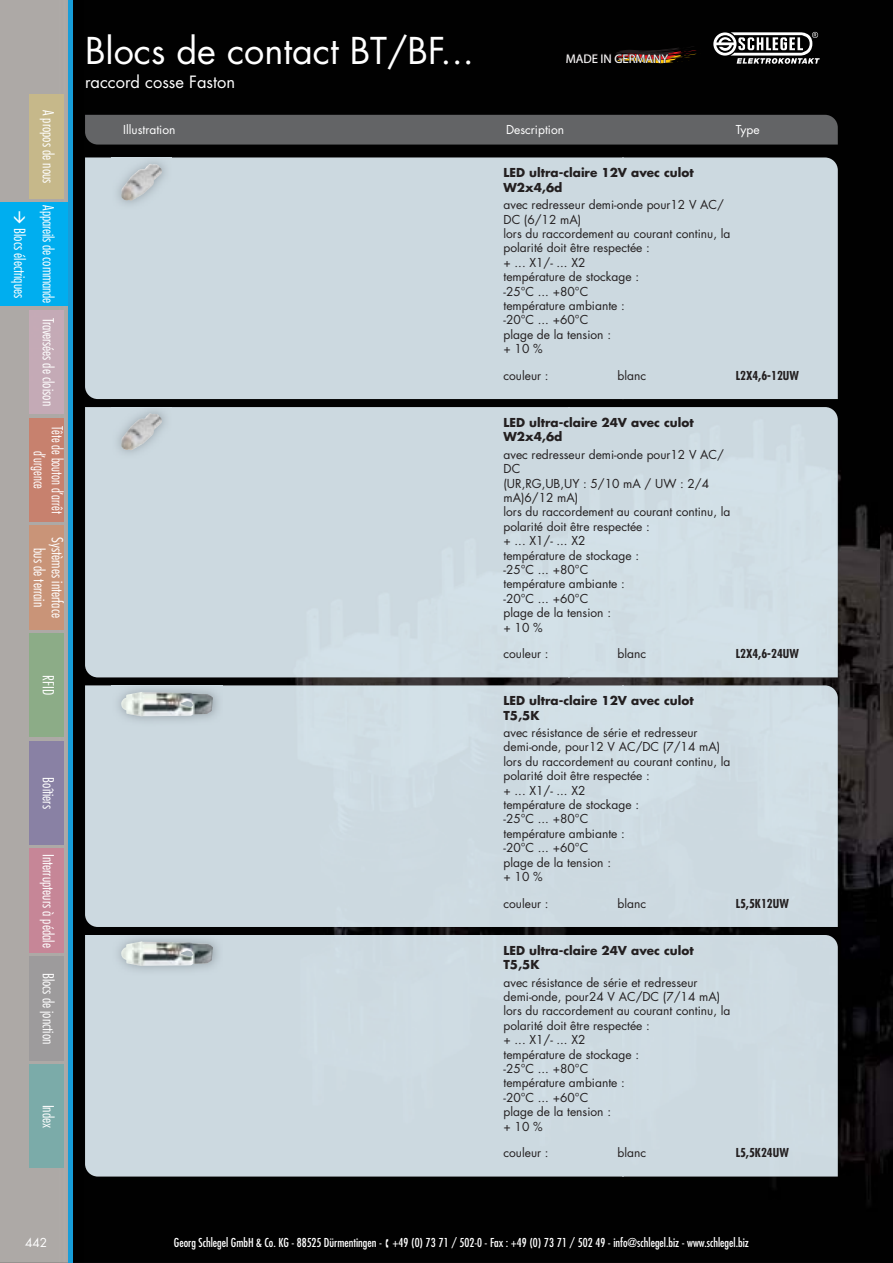
<style>
.page{position:relative;width:893px;height:1263px;background:#fff}
.page>*{position:absolute;margin:0;border:0;box-sizing:border-box;transform-origin:0 0}
.t1{font:36px "Futura Std";color:#fff}
.t2{font:16.5px "Futura Std";color:#fff}
.t3{font:300 condensed 15px/18px "Futura Std";color:#fff;text-align:center}
.t4{font:300 condensed 15px/18px "Futura Std";color:#fff;text-align:center;scale:.92 1}
.t5{font:12.6px "Myriad Pro";color:#fff}
.t6{font:12px/14.4px "Futura Std";color:#231f20}
.t7{font:700 12px/14.4px "Futura Std";color:#231f20}
.t8{font:condensed 12px "Futura Std";color:#fff}
.t9{font:700 condensed 12px "Futura Std";color:#231f20}
.t10{font:12px "Futura Std";color:#fff}
</style>
<div class="page">
<img style="left:0;top:0;width:880px;height:1263px">
<div style="left:0;top:202px;width:68px;height:104px;background:#00aeef"></div>
<div style="left:30px;top:957px;width:34px;height:103px;background:#9d9b9c"></div>
<div style="left:30px;top:741px;width:34px;height:104px;background:#8981a4"></div>
<div style="left:30px;top:1064px;width:34px;height:104px;background:#7baba9"></div>
<div style="left:30px;top:526px;width:34px;height:103px;background:#c99478"></div>
<div style="left:30px;top:310px;width:34px;height:104px;background:#c4aab6"></div>
<div style="left:30px;top:849px;width:34px;height:103px;background:#c68697"></div>
<div style="left:30px;top:418px;width:34px;height:104px;background:#c7816e"></div>
<hr style="left:68px;top:0;width:4px;height:1263px;background:#179dd9">
<div style="left:30px;top:95px;width:34px;height:103px;background:#c6b88a"></div>
<div style="left:30px;top:634px;width:34px;height:103px;background:#8cac87"></div>
<svg style="left:566px;top:46px;width:135px;height:21px;background:#1a100a"></svg>
<svg style="left:713px;top:32px;width:107px;height:32px"></svg>
<img style="left:880px;top:0;width:13px;height:1263px">
<div style="left:85px;top:115px;width:753px;height:30px;background:#636466"></div>
<div style="left:85px;top:158px;width:753px;height:241px;background:#ccd9e0"></div>
<img style="left:112px;top:155px;width:59px;height:55px">
<img style="left:121px;top:164px;width:41px;height:37px">
<div style="left:85px;top:407px;width:753px;height:270px;background:#ccd9e0"></div>
<img style="left:112px;top:404px;width:59px;height:56px">
<img style="left:121px;top:413px;width:41px;height:37px">
<div style="left:85px;top:685px;width:753px;height:242px;background:#cdd9e0"></div>
<img style="left:112px;top:683px;width:110px;height:43px">
<img style="left:121px;top:692px;width:92px;height:25px">
<div style="left:85px;top:935px;width:753px;height:242px;background:#ccd9e0"></div>
<img style="left:112px;top:932px;width:110px;height:44px">
<img style="left:121px;top:941px;width:92px;height:25px">
<p class="t3" style="left:57px;top:110px;width:75px;rotate:90deg">A propos de nous</p>
<p class="t3" style="left:62px;top:228px;width:77px;line-height:28.8px;text-align:left;text-indent:-23px;rotate:90deg">Appareils de commande<br>Blocs électriques</p>
<p class="t3" style="left:57px;top:318px;width:89px;rotate:90deg">Traversées de cloison</p>
<p class="t4" style="left:66px;top:426px;width:97px;rotate:90deg">Tête de bouton d’arrêt d’urgence</p>
<p class="t3" style="left:66px;top:537px;width:82px;rotate:90deg">Systèmes interface bus de terrain</p>
<p class="t3" style="left:57px;top:675px;width:21px;rotate:90deg">RFID</p>
<p class="t3" style="left:57px;top:777px;width:33px;rotate:90deg">Boîtiers</p>
<p class="t3" style="left:57px;top:854px;width:95px;rotate:90deg">Interrupteurs à pédale</p>
<p class="t3" style="left:57px;top:973px;width:73px;rotate:90deg">Blocs de jonction</p>
<p class="t3" style="left:57px;top:1105px;width:25px;rotate:90deg">Index</p>
<h1 class="t1" style="left:85px;top:34px;width:390px">Blocs de contact BT/BF...</h1>
<h2 class="t2" style="left:85px;top:74px;width:152px">raccord cosse Faston</h2>
<p class="t10" style="left:123px;top:124px;width:54px">Illustration</p>
<p class="t10" style="left:506px;top:124px;width:60px">Description</p>
<p class="t10" style="left:736px;top:124px;width:26px">Type</p>
<p class="t7" style="left:503px;top:166px;width:192px">LED ultra-claire 12V avec culot<br>W2x4,6d</p>
<p class="t6" style="left:503px;top:198px;width:228px">avec redresseur demi-onde pour12 V AC/<br>DC (6/12 mA)<br>lors du raccordement au courant continu, la polarité doit être respectée :<br>+ ... X1/- ... X2<br>température de stockage :<br>-25°C ... +80°C<br>température ambiante :<br>-20°C ... +60°C<br>plage de la tension :<br>+ 10 %</p>
<p class="t6" style="left:503px;top:369px;width:47px">couleur :</p>
<p class="t6" style="left:617px;top:369px;width:30px">blanc</p>
<p class="t9" style="left:736px;top:370px;width:65px">L2X4,6-12UW</p>
<p class="t7" style="left:503px;top:416px;width:192px">LED ultra-claire 24V avec culot<br>W2x4,6d</p>
<p class="t6" style="left:503px;top:448px;width:228px">avec redresseur demi-onde pour12 V AC/<br>DC<br>(UR,RG,UB,UY : 5/10 mA / UW : 2/4 mA)6/12 mA)<br>lors du raccordement au courant continu, la polarité doit être respectée :<br>+ ... X1/- ... X2<br>température de stockage :<br>-25°C ... +80°C<br>température ambiante :<br>-20°C ... +60°C<br>plage de la tension :<br>+ 10 %</p>
<p class="t6" style="left:503px;top:647px;width:47px">couleur :</p>
<p class="t6" style="left:617px;top:647px;width:30px">blanc</p>
<p class="t9" style="left:736px;top:648px;width:65px">L2X4,6-24UW</p>
<p class="t7" style="left:503px;top:694px;width:192px">LED ultra-claire 12V avec culot<br>T5,5K</p>
<p class="t6" style="left:503px;top:726px;width:228px">avec résistance de série et redresseur demi-onde, pour12 V AC/DC (7/14 mA) lors du raccordement au courant continu, la polarité doit être respectée :<br>+ ... X1/- ... X2<br>température de stockage :<br>-25°C ... +80°C<br>température ambiante :<br>-20°C ... +60°C<br>plage de la tension :<br>+ 10 %</p>
<p class="t6" style="left:503px;top:897px;width:47px">couleur :</p>
<p class="t6" style="left:617px;top:897px;width:30px">blanc</p>
<p class="t9" style="left:736px;top:898px;width:55px">L5,5K12UW</p>
<p class="t7" style="left:503px;top:944px;width:192px">LED ultra-claire 24V avec culot<br>T5,5K</p>
<p class="t6" style="left:503px;top:976px;width:228px">avec résistance de série et redresseur demi-onde, pour24 V AC/DC (7/14 mA) lors du raccordement au courant continu, la polarité doit être respectée :<br>+ ... X1/- ... X2<br>température de stockage :<br>-25°C ... +80°C<br>température ambiante :<br>-20°C ... +60°C<br>plage de la tension :<br>+ 10 %</p>
<p class="t6" style="left:503px;top:1147px;width:47px">couleur :</p>
<p class="t6" style="left:617px;top:1147px;width:30px">blanc</p>
<p class="t9" style="left:736px;top:1147px;width:55px">L5,5K24UW</p>
<p class="t5" style="left:566px;top:54px;width:104px">MADE IN GERMANY</p>
<p class="t10" style="left:25px;top:1237px;width:24px">442</p>
<p class="t8" style="left:174px;top:1237px;width:576px">Georg Schlegel GmbH &amp; Co. KG - 88525 Dürmentingen - ▪ +49 (0) 73 71 / 502-0 - Fax : +49 (0) 73 71 / 502 49 - info@schlegel.biz - www.schlegel.biz</p>
</div>
